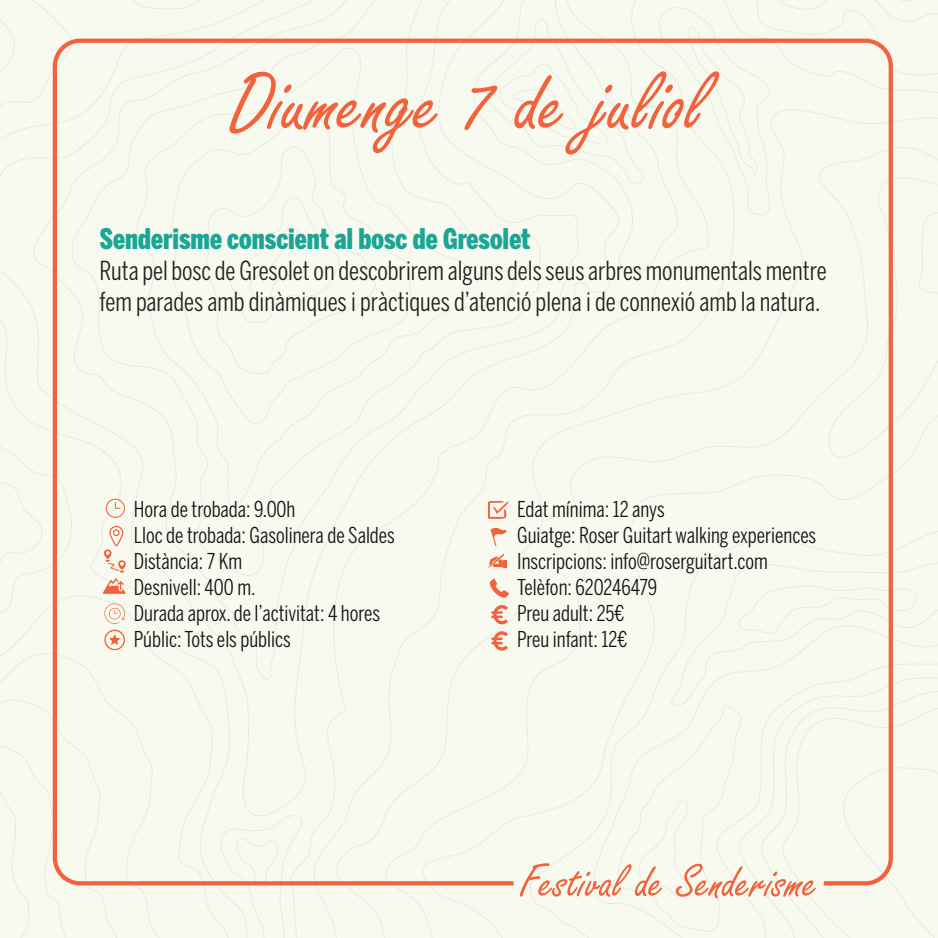
<style>
.page{position:relative;width:938px;height:938px;background:#fff}
.page>*{position:absolute;margin:0;border:0;box-sizing:border-box;transform-origin:0 0}
.t1{font:91.19px "Freestyle Script";color:#f1623d}
.t2{font:50.75px "Freestyle Script";color:#f1623d}
.t3{font:900 28.19px "Benton Sans Comp";color:#1ba595}
.t4{font:26.06px/31.2px "Benton Sans Comp";color:#231f20}
.t5{font:21.69px/26.1px "Benton Sans Comp";color:#101315}
</style>
<div class="page">
<div style="left:160px;top:885px;width:60px;height:53px;background:#f8faef"></div>
<div style="left:117px;top:885px;width:43px;height:53px;background:#f8faef"></div>
<div style="left:0;top:816px;width:117px;height:122px;background:#f8faef"></div>
<div style="left:0;top:107px;width:53px;height:709px;background:#f8faef"></div>
<div style="left:33px;top:107px;width:20px;height:572px;background:#f8faef"></div>
<div style="left:0;top:445px;width:53px;height:168px;background:#f8faef"></div>
<div style="left:220px;top:885px;width:82px;height:53px;background:#f8faef"></div>
<div style="left:0;top:0;width:200px;height:107px;background:#f8faef"></div>
<div style="left:314px;top:0;width:624px;height:938px;background:#f8faef"></div>
<div style="left:422px;top:458px;width:516px;height:480px;background:#f8faef"></div>
<div style="left:529px;top:531px;width:409px;height:407px;background:#f8faef"></div>
<svg style="left:739px;top:885px;width:22px;height:53px"></svg>
<svg style="left:761px;top:691px;width:177px;height:247px"></svg>
<div style="left:782px;top:708px;width:156px;height:230px;background:#f8faef"></div>
<div style="left:843px;top:767px;width:94px;height:171px;background:#f8faef"></div>
<div style="left:892px;top:562px;width:45px;height:143px;background:#f8faef"></div>
<svg style="left:892px;top:585px;width:24px;height:48px"></svg>
<div style="left:617px;top:885px;width:124px;height:46px;background:#f8faef"></div>
<div style="left:892px;top:178px;width:46px;height:280px;background:#f8faef"></div>
<svg style="left:659px;top:7px;width:111px;height:32px"></svg>
<svg style="left:488px;top:19px;width:155px;height:20px"></svg>
<div style="left:53px;top:39px;width:839px;height:846px;background:#f8faef"></div>
<svg style="left:106px;top:498px;width:19px;height:20px"></svg>
<svg style="left:104px;top:525px;width:22px;height:47px"></svg>
<svg style="left:102px;top:578px;width:24px;height:16px"></svg>
<svg style="left:103px;top:602px;width:24px;height:48px"></svg>
<svg style="left:490px;top:527px;width:16px;height:19px"></svg>
<svg style="left:488px;top:501px;width:20px;height:18px"></svg>
<svg style="left:488px;top:554px;width:19px;height:14px"></svg>
<svg style="left:490px;top:578px;width:19px;height:19px"></svg>
<svg style="left:491px;top:605px;width:17px;height:19px"></svg>
<svg style="left:491px;top:631px;width:17px;height:19px"></svg>
<h1 class="t1" style="left:230px;top:53px;width:477px">Diumenge 7 de juliol</h1>
<p class="t3" style="left:99px;top:222px;width:432px">Senderisme conscient al bosc de Gresolet</p>
<p class="t4" style="left:99px;top:255px;width:728px">Ruta pel bosc de Gresolet on descobrirem alguns dels seus arbres monumentals mentre fem parades amb dinàmiques i pràctiques d’atenció plena i de connexió amb la natura.</p>
<p class="t5" style="left:134px;top:496px;width:262px">Hora de trobada: 9.00h<br>Lloc de trobada: Gasolinera de Saldes<br>Distància: 7 Km<br>Desnivell: 400 m.<br>Durada aprox. de l’activitat: 4 hores<br>Públic: Tots els públics</p>
<p class="t5" style="left:517px;top:496px;width:300px">Edat mínima: 12 anys<br>Guiatge: Roser Guitart walking experiences<br>Inscripcions: info@roserguitart.com<br>Telèfon: 620246479<br>Preu adult: 25€<br>Preu infant: 12€</p>
<h2 class="t2" style="left:520px;top:854px;width:299px">Festival de Senderisme</h2>
</div>
